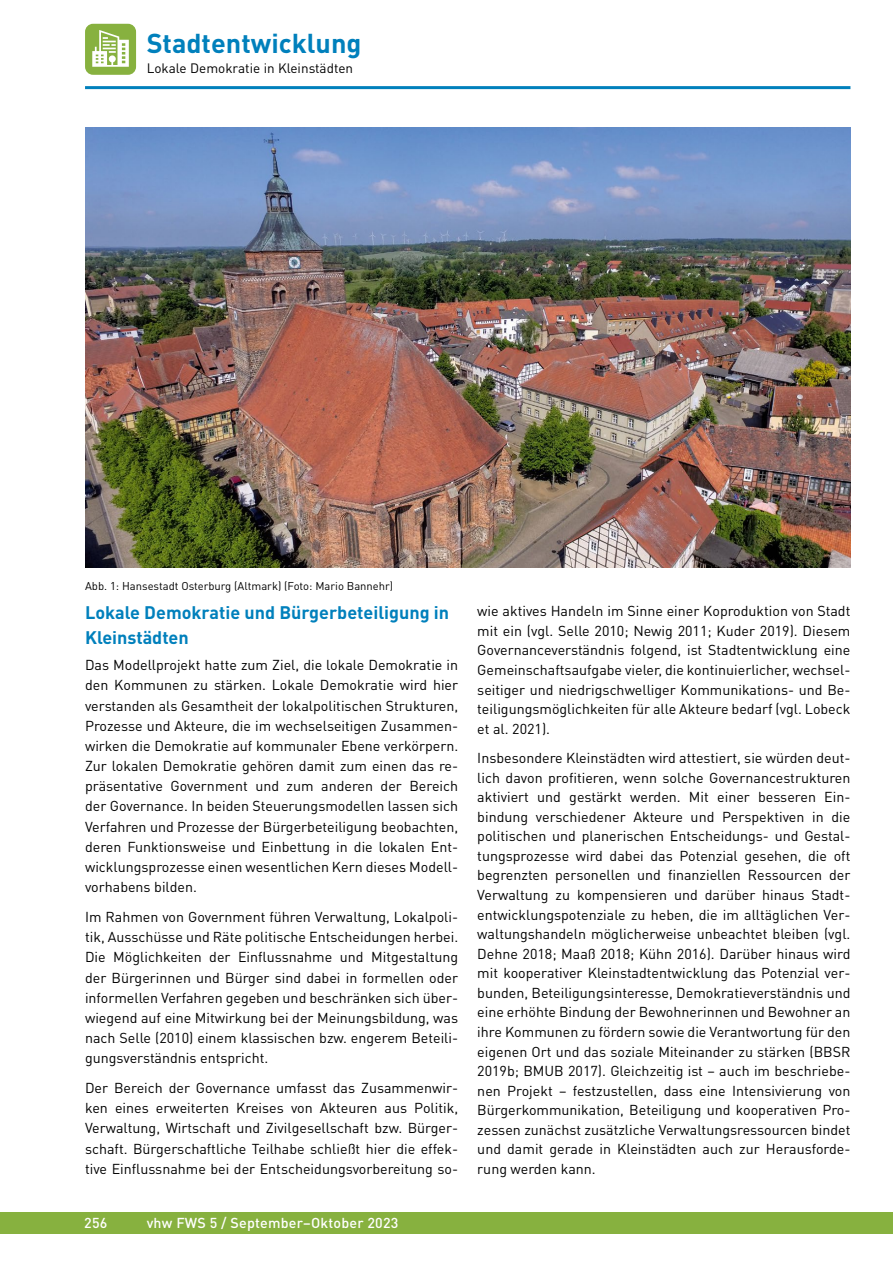
<style>
.page{position:relative;width:893px;height:1263px;background:#fff}
.page>*{position:absolute;margin:0;border:0;box-sizing:border-box;transform-origin:0 0}
.t1{font:700 27px "DIN Pro";color:#0080bc}
.t2{font:700 18px/24.6px "DIN Pro";color:#0080bc}
.t3{font:14.25px/19.5px "DIN Pro";color:#000;text-align:justify}
.t4{font:500 14.25px "DIN Pro";letter-spacing:.015em;color:#fff}
.t5{font:13.5px "DIN Pro";color:#000}
.t6{font:11.25px "DIN Pro";color:#000}
</style>
<div class="page">
<div style="left:0;top:1212px;width:893px;height:21px;background:#87b13f"></div>
<hr style="left:85px;top:86px;width:765px;height:3px;background:#0080bc">
<div style="left:85px;top:24px;width:51px;height:51px;background:#87b13f;border-radius:8px"></div>
<svg style="left:92px;top:30px;width:37px;height:37px"></svg>
<img style="left:85px;top:128px;width:765px;height:440px">
<h1 class="t1" style="left:147px;top:25px;width:216px">Stadtentwicklung</h1>
<p class="t5" style="left:147px;top:59px;width:208px">Lokale Demokratie in Kleinstädten</p>
<p class="t6" style="left:85px;top:579px;width:310px">Abb. 1: Hansestadt Osterburg (Altmark) (Foto: Mario Bannehr)</p>
<p class="t2" style="left:85px;top:599px;width:366px">Lokale Demokratie und Bürgerbeteiligung in<br>Kleinstädten</p>
<p class="t3" style="left:85px;top:654px;width:375px;line-height:20.1px">Das Modellprojekt hatte zum Ziel, die lokale Demokratie in den Kommunen zu stärken. Lokale Demokratie wird hier verstanden als Gesamtheit der lokalpolitischen Strukturen, Prozesse und Akteure, die im wechselseitigen Zusammen&shy;wirken die Demokratie auf kommunaler Ebene verkörpern.<br>Zur lokalen Demokratie gehören damit zum einen das re&shy;präsentative Government und zum anderen der Bereich der Governance. In beiden Steuerungsmodellen lassen sich Verfahren und Prozesse der Bürgerbeteiligung beobachten, deren Funktionsweise und Einbettung in die lokalen Ent&shy;wicklungsprozesse einen wesentlichen Kern dieses Modell&shy;vorhabens bilden.</p>
<p class="t3" style="left:85px;top:906px;width:375px;line-height:20.1px">Im Rahmen von Government führen Verwaltung, Lokalpoli&shy;tik, Ausschüsse und Räte politische Entscheidungen herbei.<br>Die Möglichkeiten der Einflussnahme und Mitgestaltung der Bürgerinnen und Bürger sind dabei in formellen oder informellen Verfahren gegeben und beschränken sich über&shy;wiegend auf eine Mitwirkung bei der Meinungsbildung, was nach Selle (2010) einem klassischen bzw. engerem Beteili&shy;gungsverständnis entspricht.</p>
<p class="t3" style="left:85px;top:1077px;width:375px;line-height:20.1px">Der Bereich der Governance umfasst das Zusammenwir&shy;ken eines erweiterten Kreises von Akteuren aus Politik, Verwaltung, Wirtschaft und Zivilgesellschaft bzw. Bürger&shy;schaft. Bürgerschaftliche Teilhabe schließt hier die effek&shy;tive Einflussnahme bei der Entscheidungsvorbereitung so-</p>
<p class="t4" style="left:84px;top:1213px;width:25px">256</p>
<p class="t4" style="left:147px;top:1213px;width:253px">vhw FWS 5 / September–Oktober 2023</p>
<p class="t3" style="left:477px;top:601px;width:375px">wie aktives Handeln im Sinne einer Koproduktion von Stadt mit ein (vgl. Selle 2010; Newig 2011; Kuder 2019). Diesem Governanceverständnis folgend, ist Stadtentwicklung eine Gemeinschaftsaufgabe vieler, die kontinuierlicher, wechsel&shy;seitiger und niedrigschwelliger Kommunikations- und Be&shy;teiligungsmöglichkeiten für alle Akteure bedarf (vgl. Lobeck et al. 2021).</p>
<p class="t3" style="left:477px;top:747px;width:375px">Insbesondere Kleinstädten wird attestiert, sie würden deut&shy;lich davon profitieren, wenn solche Governancestrukturen aktiviert und gestärkt werden. Mit einer besseren Ein&shy;bindung verschiedener Akteure und Perspektiven in die politischen und planerischen Entscheidungs- und Gestal&shy;tungsprozesse wird dabei das Potenzial gesehen, die oft begrenzten personellen und finanziellen Ressourcen der Verwaltung zu kompensieren und darüber hinaus Stadt&shy;entwicklungspotenziale zu heben, die im alltäglichen Ver&shy;waltungshandeln möglicherweise unbeachtet bleiben (vgl.<br>Dehne 2018; Maaß 2018; Kühn 2016). Darüber hinaus wird mit kooperativer Kleinstadtentwicklung das Potenzial ver&shy;bunden, Beteiligungsinteresse, Demokratieverständnis und eine erhöhte Bindung der Bewohnerinnen und Bewohner an ihre Kommunen zu fördern sowie die Verantwortung für den eigenen Ort und das soziale Miteinander zu stärken (BBSR 2019b; BMUB 2017). Gleichzeitig ist – auch im beschriebe&shy;nen Projekt – festzustellen, dass eine Intensivierung von Bürgerkommunikation, Beteiligung und kooperativen Pro&shy;zessen zunächst zusätzliche Verwaltungsressourcen bindet und damit gerade in Kleinstädten auch zur Herausforde&shy;rung werden kann.</p>
</div>
